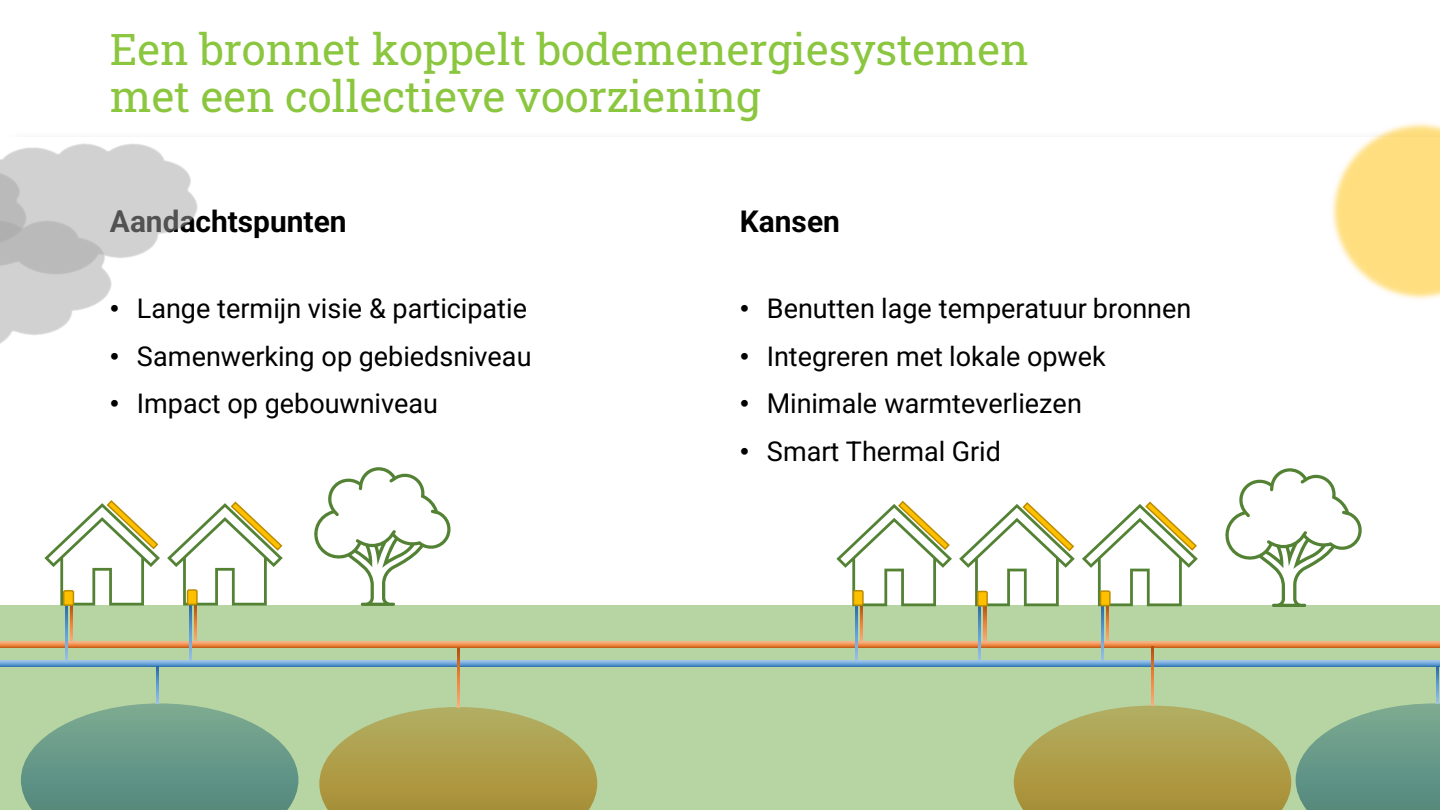
<style>
.page{position:relative;width:1440px;height:810px;background:#fff}
.page>*{position:absolute;margin:0;border:0;box-sizing:border-box;transform-origin:0 0}
.t1{font:43.5px/46.8px "Roboto Slab";color:#8bc63f}
.t2{font:700 29.85px "Roboto";color:#000}
.t3{font:27px "Roboto";color:#000}
.s1{font-family:"Arial"}
</style>
<div class="page">
<div style="left:0;top:605px;width:1440px;height:205px;background:#70ad47;opacity:.5"></div>
<svg style="left:0;top:642px;width:1440px;height:6px;background:#e58849"></svg>
<svg style="left:0;top:661px;width:1440px;height:6px;background:#659dcf"></svg>
<svg style="left:457px;top:648px;width:2px;height:59px"></svg>
<svg style="left:157px;top:667px;width:2px;height:36px"></svg>
<svg style="left:311px;top:467px;width:142px;height:139px"></svg>
<svg style="left:1223px;top:468px;width:141px;height:139px"></svg>
<svg style="left:855px;top:606px;width:2px;height:55px"></svg>
<svg style="left:860px;top:606px;width:2px;height:36px"></svg>
<svg style="left:979px;top:607px;width:2px;height:54px"></svg>
<svg style="left:984px;top:607px;width:2px;height:35px"></svg>
<svg style="left:1102px;top:606px;width:2px;height:55px"></svg>
<svg style="left:1107px;top:606px;width:2px;height:36px"></svg>
<svg style="left:65px;top:606px;width:2px;height:55px"></svg>
<svg style="left:70px;top:606px;width:2px;height:36px"></svg>
<svg style="left:189px;top:606px;width:2px;height:55px"></svg>
<svg style="left:194px;top:606px;width:2px;height:36px"></svg>
<svg style="left:1152px;top:647px;width:2px;height:59px"></svg>
<img style="left:1331px;top:122px;width:109px;height:178px">
<svg style="left:44px;top:500px;width:116px;height:106px"></svg>
<svg style="left:167px;top:501px;width:116px;height:105px"></svg>
<svg style="left:836px;top:500px;width:116px;height:106px"></svg>
<svg style="left:959px;top:502px;width:116px;height:104px"></svg>
<svg style="left:1082px;top:501px;width:116px;height:105px"></svg>
<svg style="left:1437px;top:666px;width:2px;height:37px"></svg>
<img style="left:11px;top:143px;width:187px;height:115px">
<img style="left:0;top:219px;width:113px;height:125px">
<img style="left:0;top:153px;width:28px;height:133px">
<h2 class="t1" style="left:110px;top:25px;width:920px">Een bronnet koppelt bodemenergiesystemen met een collectieve voorziening</h2>
<p class="t2" style="left:110px;top:201px;width:238px">Aandachtspunten</p>
<p class="t3" style="left:110px;top:290px;width:419px"><span class="s1">•</span> Lange termijn visie &amp; participatie</p>
<p class="t3" style="left:110px;top:337px;width:423px"><span class="s1">•</span> Samenwerking op gebiedsniveau</p>
<p class="t3" style="left:110px;top:385px;width:330px"><span class="s1">•</span> Impact op gebouwniveau</p>
<p class="t2" style="left:740px;top:201px;width:102px">Kansen</p>
<p class="t3" style="left:740px;top:290px;width:453px"><span class="s1">•</span> Benutten lage temperatuur bronnen</p>
<p class="t3" style="left:740px;top:337px;width:368px"><span class="s1">•</span> Integreren met lokale opwek</p>
<p class="t3" style="left:740px;top:385px;width:344px"><span class="s1">•</span> Minimale warmteverliezen</p>
<p class="t3" style="left:740px;top:432px;width:263px"><span class="s1">•</span> Smart Thermal Grid</p>
</div>
